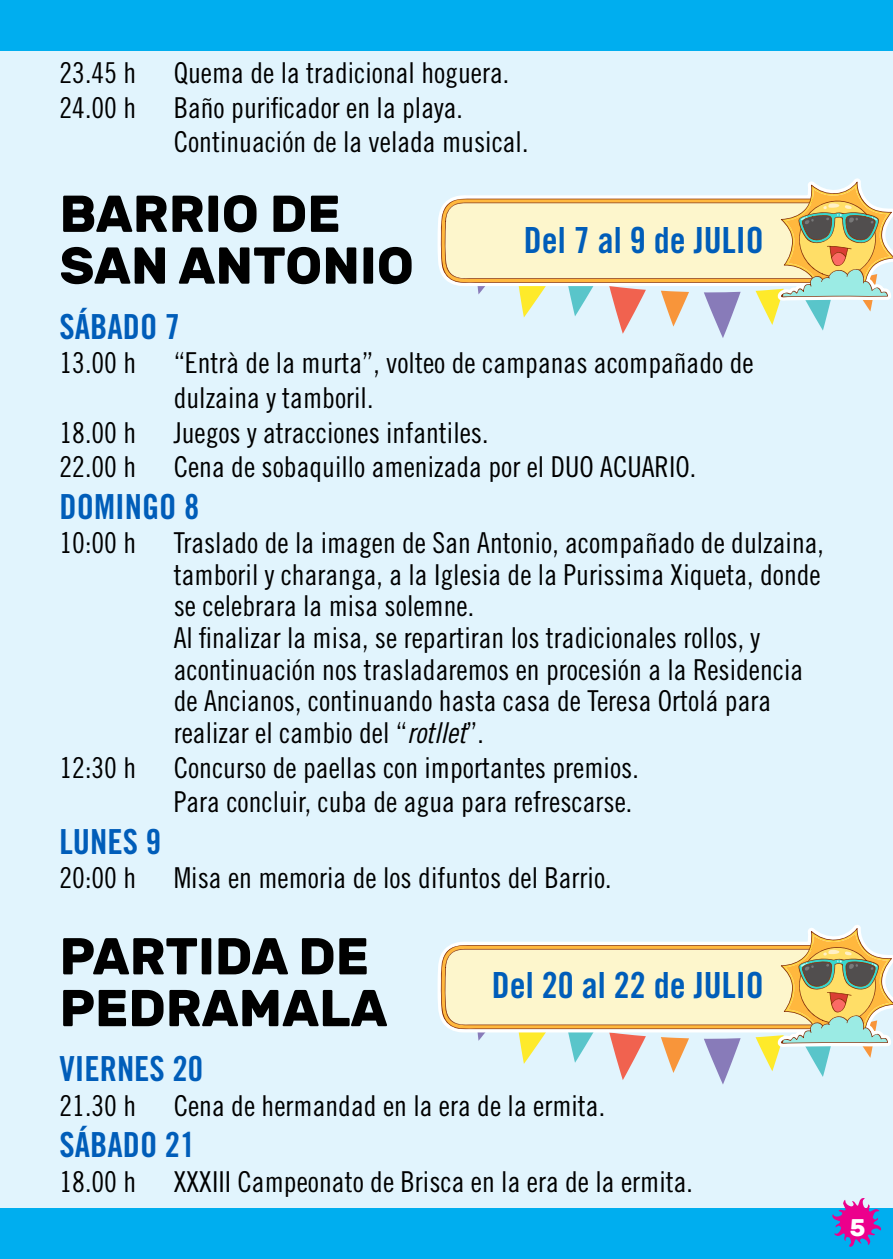
<style>
.page{position:relative;width:893px;height:1259px;background:#fff}
.page>*{position:absolute;margin:0;border:0;box-sizing:border-box;transform-origin:0 0}
.t1{font:700 51.9px/51.9px "Rubik";color:#000}
.t2{font:36px "Trade Gothic Bold Cond Twenty";color:#005db9}
.t3{font:34.5px "Trade Gothic Bold Cond Twenty";color:#005db9}
.t4{font:28.8px/31.5px "Trade Gothic Cond Eighteen";color:#000}
.t5{font:700 24px "Rubik";color:#fff}
.s1{font-family:"Trade Gothic Cond Eighteen Obl"}
</style>
<div class="page">
<div style="left:0;top:0;width:893px;height:1222px;background:#e1f4fd"></div>
<div style="left:0;top:1208px;width:893px;height:51px;background:#00aeef"></div>
<div style="left:0;top:0;width:893px;height:51px;background:#00aeef"></div>
<svg style="left:832px;top:1198px;width:49px;height:48px"></svg>
<svg style="left:440px;top:182px;width:453px;height:156px"></svg>
<svg style="left:440px;top:928px;width:453px;height:156px"></svg>
<p class="t4" style="left:60px;top:56px;width:451px;line-height:34.5px">23.45 h Quema de la tradicional hoguera.<br>24.00 h Baño purificador en la playa.</p>
<p class="t4" style="left:174px;top:126px;width:356px">Continuación de la velada musical.</p>
<h1 class="t1" style="left:60px;top:188px;width:356px">BARRIO DE<br>SAN ANTONIO</h1>
<p class="t3" style="left:60px;top:306px;width:122px">SÁBADO 7</p>
<p class="t4" style="left:60px;top:347px;width:78px">13.00 h</p>
<p class="t4" style="left:174px;top:346px;width:581px;line-height:34.5px">“Entrà de la murta”, volteo de campanas acompañado de dulzaina y tamboril.</p>
<p class="t4" style="left:60px;top:416px;width:78px">18.00 h</p>
<p class="t4" style="left:174px;top:416px;width:316px">Juegos y atracciones infantiles.</p>
<p class="t4" style="left:60px;top:451px;width:78px">22.00 h</p>
<p class="t4" style="left:174px;top:451px;width:392px">Cena de sobaquillo amenizada por el DUO</p>
<p class="t4" style="left:600px;top:451px;width:40px">ACUARIO</p>
<p class="t2" style="left:524px;top:218px;width:241px">Del 7 al 9 de JULIO</p>
<p class="t4" style="left:690px;top:451px;width:8px">.</p>
<p class="t3" style="left:60px;top:485px;width:141px">DOMINGO 8</p>
<p class="t4" style="left:60px;top:527px;width:766px">10:00 h Traslado de la imagen de San Antonio, acompañado de dulzaina,</p>
<p class="t4" style="left:174px;top:558px;width:648px">tamboril y charanga, a la Iglesia de la Purissima Xiqueta, donde</p>
<p class="t4" style="left:174px;top:590px;width:302px">se celebrara la misa solemne.</p>
<p class="t4" style="left:60px;top:622px;width:65px">A</p>
<p class="t4" style="left:174px;top:622px;width:631px;text-indent:13px">l finalizar la misa, se repartiran los tradicionales rollos, y acontinuación nos trasladaremos en procesión a la Residencia de Ancianos, continuando hasta casa de Teresa Ortolá para realizar el cambio del “<span class="s1">rotllet</span>”.</p>
<p class="t4" style="left:60px;top:751px;width:78px">12:30 h</p>
<p class="t4" style="left:174px;top:751px;width:467px">Concurso de paellas con importantes premios.</p>
<p class="t4" style="left:60px;top:785px;width:65px">P</p>
<p class="t4" style="left:186px;top:785px;width:447px">ara concluir, cuba de agua para refrescarse.</p>
<p class="t3" style="left:60px;top:820px;width:103px">LUNES 9</p>
<p class="t4" style="left:60px;top:861px;width:553px">20:00 h Misa en memoria de los difuntos del Barrio.</p>
<h1 class="t1" style="left:60px;top:930px;width:328px">PARTIDA DE<br>PEDRAMALA</h1>
<p class="t3" style="left:60px;top:1048px;width:145px">VIERNES 20</p>
<p class="t4" style="left:60px;top:1089px;width:78px">21.30 h</p>
<p class="t4" style="left:174px;top:1089px;width:433px">Cena de hermandad en la era de la ermita.</p>
<p class="t3" style="left:60px;top:1124px;width:138px">SÁBADO 21</p>
<p class="t4" style="left:60px;top:1165px;width:78px">18.00 h</p>
<p class="t4" style="left:174px;top:1165px;width:521px">XXXIII Campeonato de Brisca en la era de la ermita.</p>
<p class="t2" style="left:492px;top:963px;width:273px">Del 20 al 22 de JULIO</p>
<p class="t5" style="left:850px;top:1213px;width:17px">5</p>
</div>
